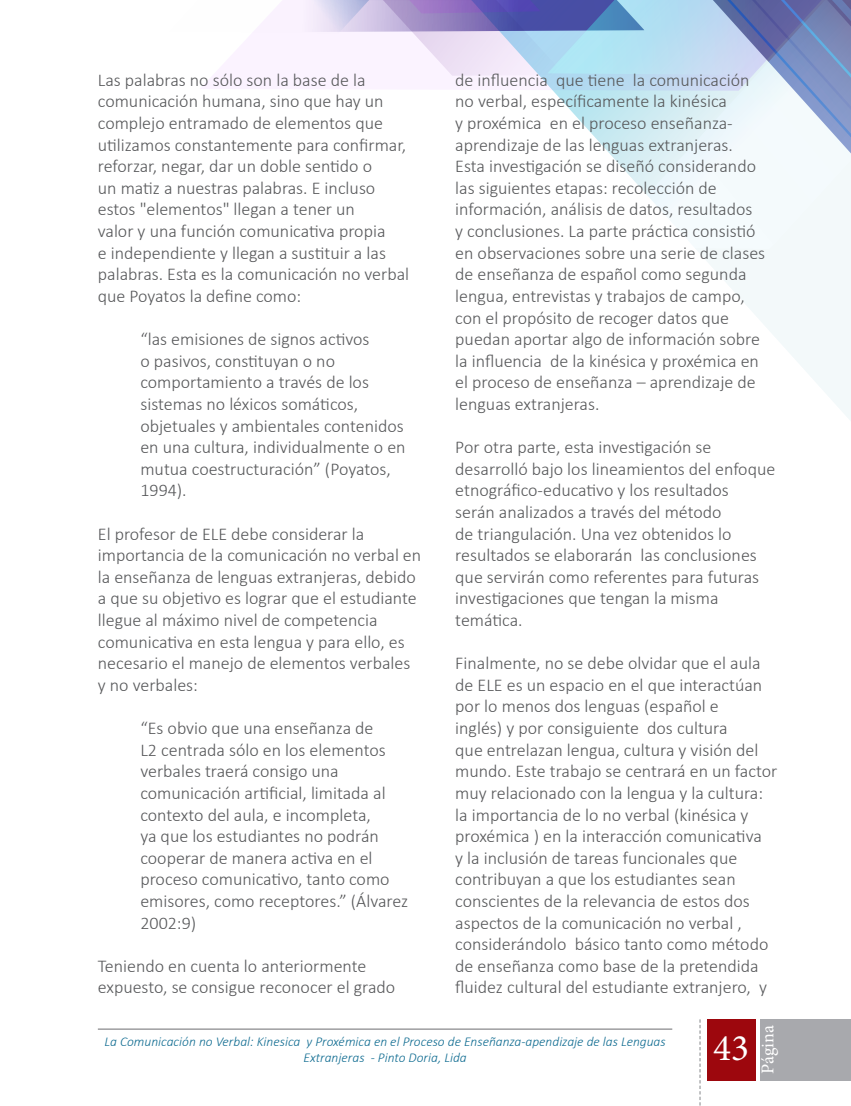
<style>
.page{position:relative;width:851px;height:1106px;background:#fff}
.page>*{position:absolute;margin:0;border:0;box-sizing:border-box;transform-origin:0 0}
.t1{font:37.5px "Minion Pro";color:#fff}
.Contenido{font:300 18px/21.6px "Calibri";color:#57585a}
.t2{font:18px "Minion Pro";letter-spacing:-.005em;color:#fff}
.Pie_de_Pagina{font:italic 300 13.5px/16.2px "Calibri";color:#106c91;text-align:center}
</style>
<div class="page">
<svg style="left:696px;top:249px;width:154px;height:171px"></svg>
<svg style="left:201px;top:0;width:398px;height:142px"></svg>
<svg style="left:599px;top:0;width:251px;height:249px"></svg>
<div style="left:760px;top:1019px;width:90px;height:61px;background:#a8a9ad"></div>
<div style="left:707px;top:1019px;width:48px;height:61px;background:#9d070d"></div>
<svg style="left:699px;top:1019px;width:1px;height:87px"></svg>
<hr style="left:98px;top:1028px;width:574px;height:1px;background:#6c6d70">
<p class="Contenido" style="left:98px;top:69px;width:313px">Las palabras no sólo son la base de la comunicación humana, sino que hay un complejo entramado de elementos que utilizamos constantemente para confirmar, reforzar, negar, dar un doble sentido o<br>un matiz a nuestras palabras. E incluso estos "elementos" llegan a tener un<br>valor y una función comunicativa propia<br>e independiente y llegan a sustituir a las palabras. Esta es la comunicación no verbal que Poyatos la define como:</p>
<p class="Contenido" style="left:140px;top:328px;width:266px">“las emisiones de signos activos<br>o pasivos, constituyan o no comportamiento a través de los sistemas no léxicos somáticos, objetuales y ambientales contenidos en una cultura, individualmente o en mutua coestructuración” (Poyatos,<br>1994).</p>
<p class="Contenido" style="left:98px;top:522px;width:325px">El profesor de ELE debe considerar la importancia de la comunicación no verbal en la enseñanza de lenguas extranjeras, debido a que su objetivo es lograr que el estudiante llegue al máximo nivel de competencia comunicativa en esta lengua y para ello, es necesario el manejo de elementos verbales y no verbales:</p>
<p class="Contenido" style="left:140px;top:717px;width:269px">“Es obvio que una enseñanza de<br>L2 centrada sólo en los elementos verbales traerá consigo una comunicación artificial, limitada al contexto del aula, e incompleta,<br>ya que los estudiantes no podrán cooperar de manera activa en el proceso comunicativo, tanto como emisores, como receptores.” (Álvarez<br>2002:9)</p>
<p class="Contenido" style="left:98px;top:954px;width:299px">Teniendo en cuenta lo anteriormente expuesto, se consigue reconocer el grado</p>
<p class="Contenido" style="left:455px;top:69px;width:311px">de influencia que tiene la comunicación no verbal, específicamente la kinésica<br>y proxémica en el proceso enseñanza&shy;aprendizaje de las lenguas extranjeras.<br>Esta investigación se diseñó considerando las siguientes etapas: recolección de información, análisis de datos, resultados<br>y conclusiones. La parte práctica consistió en observaciones sobre una serie de clases de enseñanza de español como segunda lengua, entrevistas y trabajos de campo, con el propósito de recoger datos que puedan aportar algo de información sobre la influencia de la kinésica y proxémica en el proceso de enseñanza – aprendizaje de lenguas extranjeras.</p>
<p class="Contenido" style="left:455px;top:436px;width:321px">Por otra parte, esta investigación se desarrolló bajo los lineamientos del enfoque etnográfico-educativo y los resultados<br>serán analizados a través del método<br>de triangulación. Una vez obtenidos lo resultados se elaborarán las conclusiones que servirán como referentes para futuras investigaciones que tengan la misma temática.</p>
<p class="Contenido" style="left:455px;top:652px;width:323px">Finalmente, no se debe olvidar que el aula de ELE es un espacio en el que interactúan por lo menos dos lenguas (español e<br>inglés) y por consiguiente dos cultura<br>que entrelazan lengua, cultura y visión del mundo. Este trabajo se centrará en un factor muy relacionado con la lengua y la cultura: la importancia de lo no verbal (kinésica y proxémica ) en la interacción comunicativa<br>y la inclusión de tareas funcionales que contribuyan a que los estudiantes sean conscientes de la relevancia de estos dos aspectos de la comunicación no verbal , considerándolo básico tanto como método de enseñanza como base de la pretendida fluidez cultural del estudiante extranjero, y</p>
<p class="Pie_de_Pagina" style="left:104px;top:1033px;width:562px">La Comunicación no Verbal: Kinesica y Proxémica en el Proceso de Enseñanza-apendizaje de las Lenguas<br>Extranjeras - Pinto Doria, Lida</p>
<p class="t2" style="left:755px;top:1073px;width:50px;rotate:-90deg">Página</p>
<h1 class="t1" style="left:713px;top:1023px;width:37px">43</h1>
</div>
